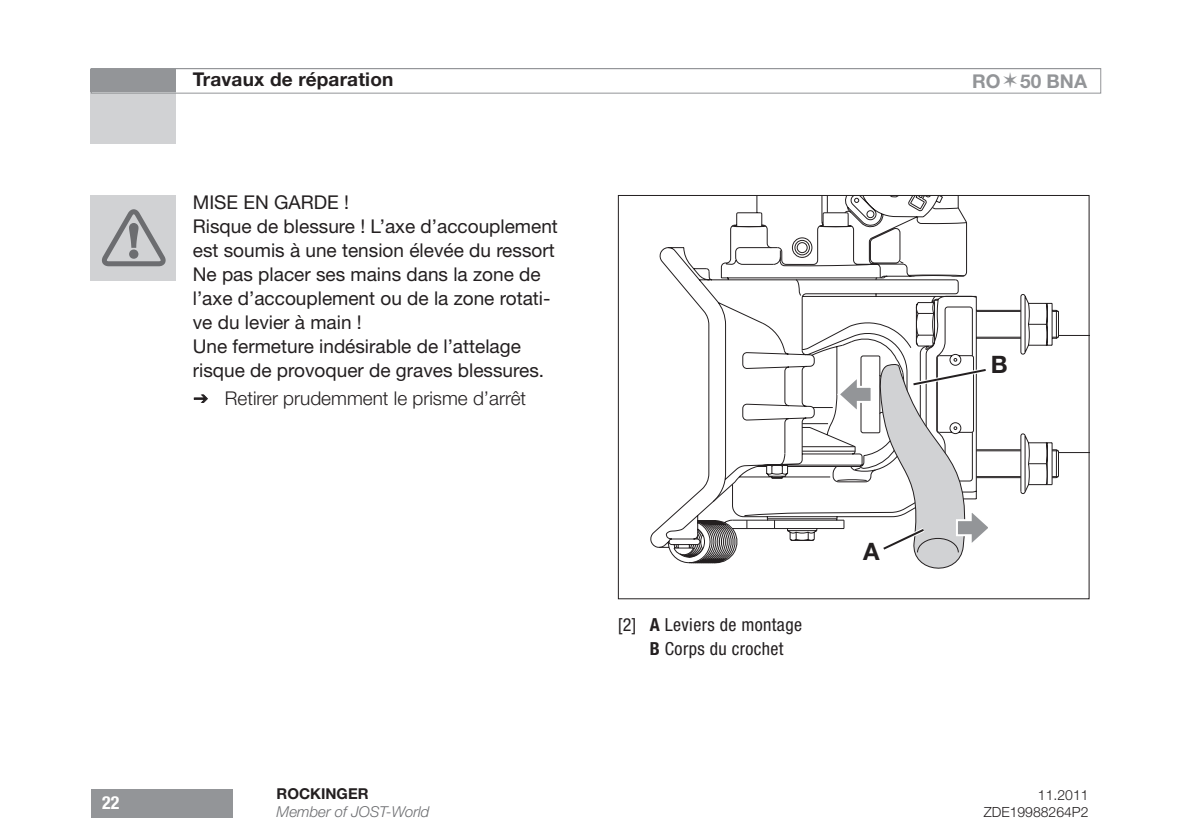
<style>
.page{position:relative;width:1191px;height:840px;background:#fff}
.page>*{position:absolute;margin:0;border:0;box-sizing:border-box;transform-origin:0 0}
.t1{font:700 24px "Helvetica Neue LT Pro";color:#231f20}
.t2{font:19px/24px "Helvetica Neue LT Pro";color:#231f20}
.t3{font:300 19px "Helvetica Neue LT Pro";color:#231f20}
.t4{font:700 19px "Helvetica Neue LT Pro";letter-spacing:.01em;color:#231f20}
.t5{font:700 19px "Helvetica Neue LT Pro";color:#939598}
.t6{font:condensed 18px/24px "Helvetica Neue LT Pro";letter-spacing:.02em;color:#231f20}
.t7{font:700 condensed 18px "Helvetica Neue LT Pro";color:#fff}
.t8{font:italic 300 15px "Helvetica Neue LT Pro";color:#6c6d70}
.t9{font:700 15px "Helvetica Neue LT Pro";color:#231f20}
.t10{font:300 14px/16.8px "Helvetica Neue LT Pro";color:#231f20;text-align:right}
.s1{font-weight:700}
</style>
<div class="page">
<div style="left:91px;top:788px;width:141px;height:28px;background:#939598"></div>
<div style="left:91px;top:69px;width:85px;height:24px;background:#939598"></div>
<div style="left:91px;top:93px;width:85px;height:51px;background:#d1d2d4"></div>
<div style="left:91px;top:68px;width:1010px;height:26px;border:1px solid #939598"></div>
<div style="left:92px;top:195px;width:84px;height:85px;background:#d1d2d4"></div>
<svg style="left:102px;top:209px;width:64px;height:57px"></svg>
<svg style="left:658px;top:227px;width:143px;height:337px"></svg>
<svg style="left:731px;top:212px;width:326px;height:307px"></svg>
<svg style="left:937px;top:197px;width:30px;height:80px"></svg>
<svg style="left:746px;top:197px;width:191px;height:332px"></svg>
<svg style="left:675px;top:520px;width:61px;height:43px"></svg>
<svg style="left:801px;top:310px;width:288px;height:267px"></svg>
<svg style="left:193px;top:394px;width:15px;height:9px"></svg>
<p class="t7" style="left:102px;top:791px;width:19px">22</p>
<p class="t4" style="left:193px;top:67px;width:202px">Travaux de réparation</p>
<p class="t2" style="left:193px;top:189px;width:366px">MISE EN GARDE !<br>Risque de blessure ! L’axe d’accouplement est soumis à une tension élevée du ressort Ne pas placer ses mains dans la zone de l’axe d’accouplement ou de la zone rotati&shy;ve du levier à main !<br>Une fermeture indésirable de l’attelage risque de provoquer de graves blessures.</p>
<p class="t3" style="left:225px;top:386px;width:303px">Retirer prudemment le prisme d’arrêt</p>
<p class="t9" style="left:277px;top:784px;width:93px">ROCKINGER</p>
<p class="t8" style="left:277px;top:802px;width:154px">Member of JOST-World</p>
<p class="t6" style="left:650px;top:611px;width:154px;text-indent:-32px">[2] <span class="s1">A</span> Leviers de montage<br><span class="s1">B</span> Corps du crochet</p>
<p class="t1" style="left:863px;top:535px;width:18px">A</p>
<p class="t5" style="left:972px;top:69px;width:116px">RO 50 BNA</p>
<p class="t1" style="left:990px;top:349px;width:18px">B</p>
<p class="t10" style="left:983px;top:786px;width:106px">11.2011<br>ZDE19988264P2</p>
</div>
